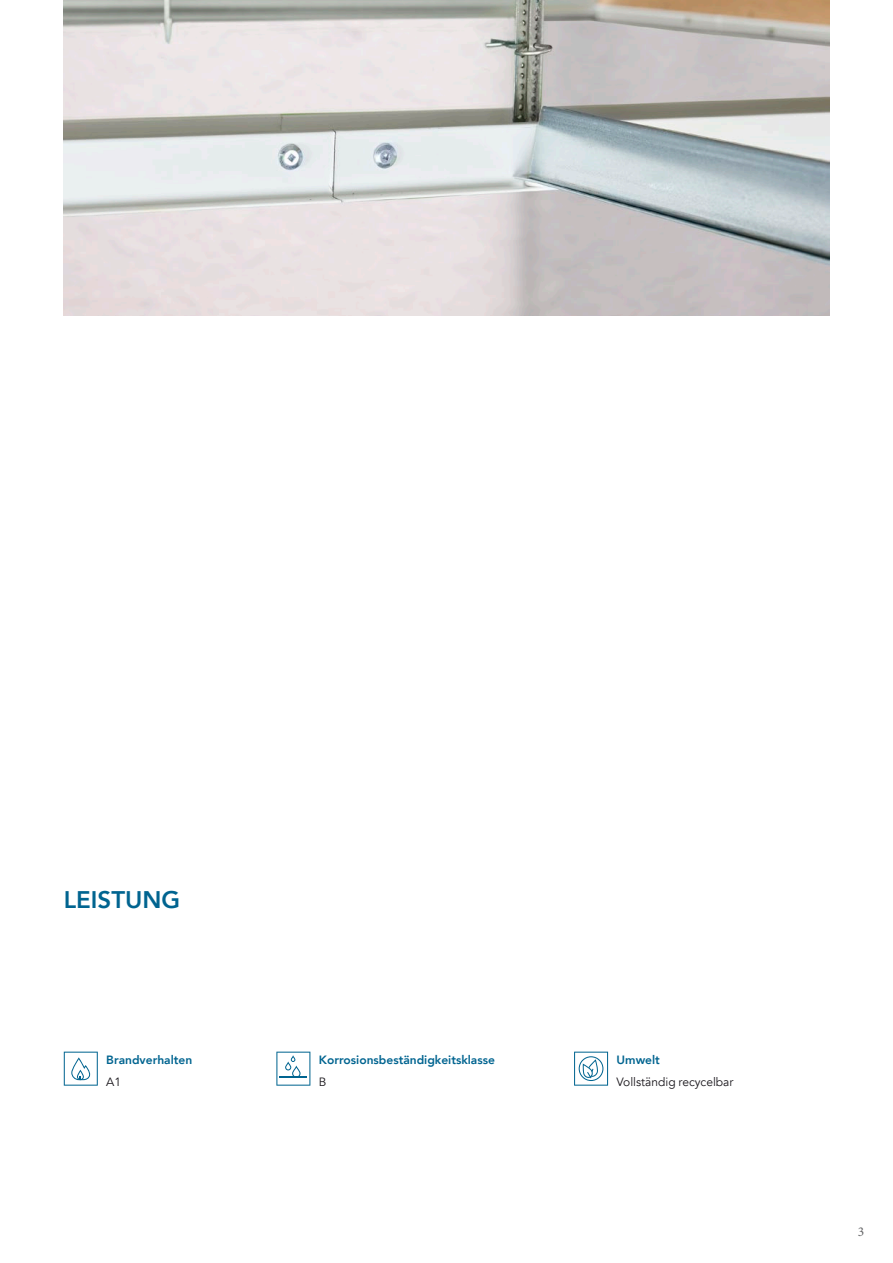
<style>
.page{position:relative;width:893px;height:1263px;background:#fff}
.page>*{position:absolute;margin:0;border:0;box-sizing:border-box;transform-origin:0 0}
.t1{font:800 24px "Avenir";color:#006490}
.t2{font:13.5px "Minion Pro";color:#646567}
.t3{font:800 12px "Avenir";color:#006490}
.t4{font:12px "Avenir";color:#1a171c}
</style>
<div class="page">
<svg style="left:64px;top:1052px;width:34px;height:34px"></svg>
<svg style="left:276px;top:1052px;width:34px;height:34px"></svg>
<svg style="left:574px;top:1052px;width:34px;height:34px"></svg>
<img style="left:64px;top:0;width:765px;height:316px">
<h1 class="t1" style="left:64px;top:881px;width:118px">LEISTUNG</h1>
<p class="t3" style="left:106px;top:1050px;width:88px">Brandverhalten</p>
<p class="t4" style="left:106px;top:1074px;width:16px">A1</p>
<p class="t3" style="left:319px;top:1050px;width:177px">Korrosionsbeständigkeitsklasse</p>
<p class="t4" style="left:319px;top:1074px;width:9px">B</p>
<p class="t3" style="left:617px;top:1050px;width:45px">Umwelt</p>
<p class="t4" style="left:617px;top:1074px;width:118px">Vollständig recycelbar</p>
<p class="t2" style="left:858px;top:1223px;width:8px">3</p>
</div>
